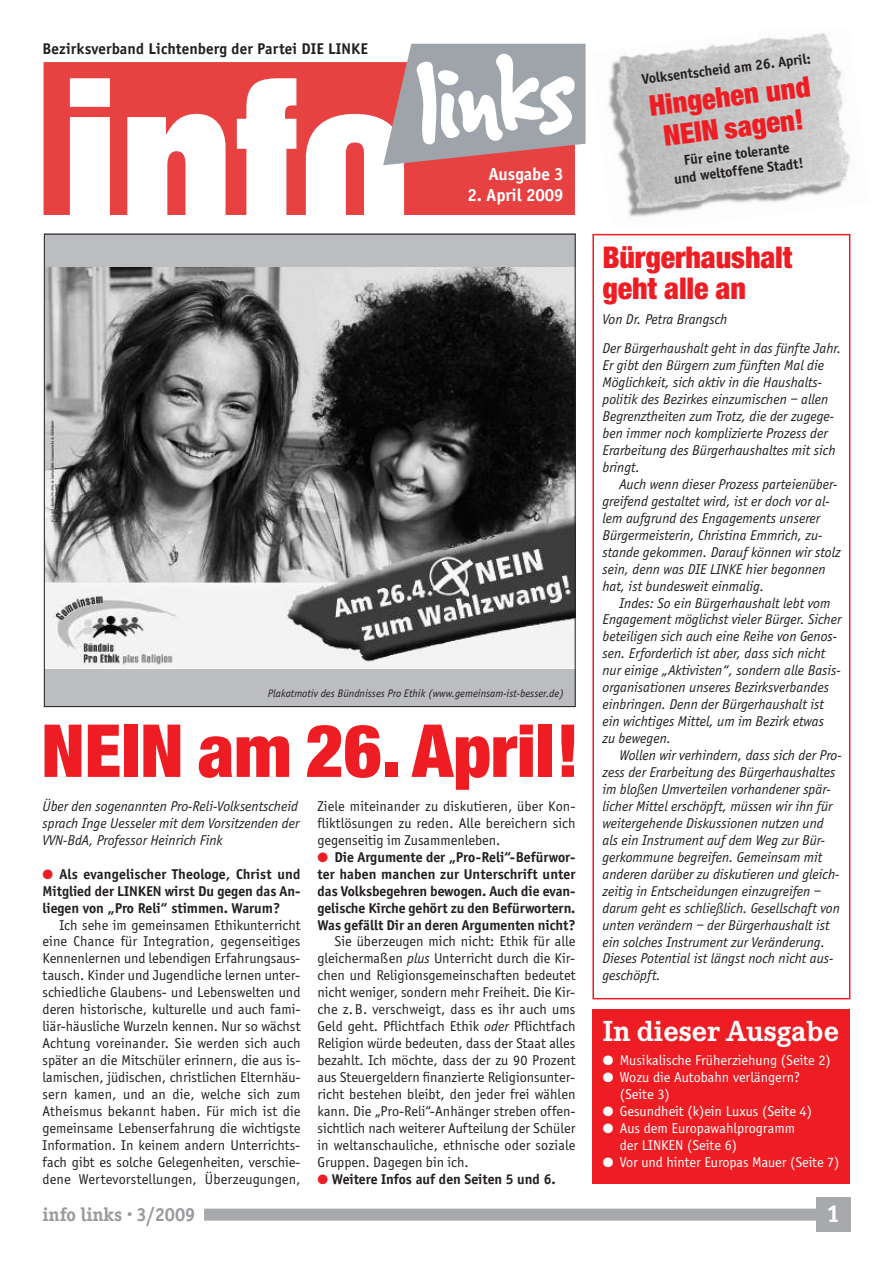
<style>
.page{position:relative;width:893px;height:1263px;background:#fff}
.page>*{position:absolute;margin:0;border:0;box-sizing:border-box;transform-origin:0 0}
.t1{font:900 condensed 73.2px "Helvetica Neue";color:#ee1d23}
.t2{font:700 30.15px "Corporate E";color:#fff}
.t3{font:900 condensed 30px/31.5px "Helvetica Neue";letter-spacing:-.005em;color:#ee1d23}
.t4{font:900 condensed 28.5px/31.5px "Helvetica Neue";color:#ee1d23;text-align:center}
.t5{font:700 25.5px "Officina Sans";color:#fff}
.t6{font:700 19.5px "Officina Serif";color:#999b9e}
.t7{font:700 18px "Officina Sans";color:#fff}
.t8{font:700 16.05px "Officina Sans";letter-spacing:.01em;color:#231f20}
.t9{font:italic 14.7px/17px "Officina Sans";color:#231f20}
.t10{font:14.7px/17px "Officina Sans";letter-spacing:.005em;color:#231f20;text-align:justify}
.t11{font:700 14.7px/17px "Officina Sans";color:#231f20;text-align:justify}
.t12{font:14.7px/17px "Officina Sans";color:#fff}
.t13{font:italic 11.25px "Officina Sans";color:#231f20}
.s1{color:#ee1d23}
.s2{font-style:italic}
</style>
<div class="page">
<div style="left:44px;top:234px;width:531px;height:473px;background:#bcbdc0"></div>
<svg style="left:44px;top:62px;width:531px;height:153px;fill:#e74241"></svg>
<svg style="left:346px;top:142px;width:18px;height:73px"></svg>
<svg style="left:383px;top:44px;width:203px;height:121px"></svg>
<img style="left:608px;top:33px;width:242px;height:184px">
<div style="left:816px;top:1198px;width:34px;height:34px;background:#a8a9ad"></div>
<div style="left:204px;top:1208px;width:614px;height:12px;background:#a8a9ad"></div>
<div style="left:592px;top:1009px;width:258px;height:175px;background:#ee1d23"></div>
<div style="left:592px;top:234px;width:258px;height:765px;border:2px solid #ee1d23"></div>
<img style="left:46px;top:268px;width:527px;height:400px">
<p class="t8" style="left:43px;top:39px;width:327px">Bezirksverband Lichtenberg der Partei DIE LINKE</p>
<p class="t7" style="left:489px;top:163px;width:76px">Ausgabe 3</p>
<p class="t7" style="left:468px;top:185px;width:98px">2. April 2009</p>
<p class="t13" style="left:268px;top:687px;width:298px">Plakatmotiv des Bündnisses Pro Ethik (www.gemeinsam-ist-besser.de)</p>
<h1 class="t1" style="left:41px;top:725px;width:539px">NEIN am 26. April!</h1>
<p class="t10" style="left:317px;top:797px;width:259px">Ziele miteinander zu diskutieren, über Kon&shy;fliktlösungen zu reden. Alle bereichern sich gegenseitig im Zusammenleben.</p>
<p class="t11" style="left:317px;top:848px;width:259px"><span class="s1">●</span> Die Argumente der „Pro-Reli“-Befürwor&shy;ter haben manchen zur Unterschrift unter das Volksbegehren bewogen. Auch die evan&shy;gelische Kirche gehört zu den Befürwortern.<br>Was gefällt Dir an deren Argumenten nicht?</p>
<p class="t10" style="left:317px;top:933px;width:259px;text-indent:17px">Sie überzeugen mich nicht: Ethik für alle gleichermaßen <span class="s2">plus</span> Unterricht durch die Kir&shy;chen und Religionsgemeinschaften bedeutet nicht weniger, sondern mehr Freiheit. Die Kir&shy;che z.B. verschweigt, dass es ihr auch ums Geld geht. Pflichtfach Ethik <span class="s2">oder</span> Pflichtfach Religion würde bedeuten, dass der Staat alles bezahlt. Ich möchte, dass der zu 90 Prozent aus Steuergeldern finanzierte Religionsunter&shy;richt bestehen bleibt, den jeder frei wählen kann. Die „Pro-Reli“-Anhänger streben offen&shy;sichtlich nach weiterer Aufteilung der Schüler in weltanschauliche, ethnische oder soziale Gruppen. Dagegen bin ich.</p>
<p class="t11" style="left:317px;top:1170px;width:240px"><span class="s1">●</span> Weitere Infos auf den Seiten 5 und 6.</p>
<p class="t9" style="left:43px;top:797px;width:258px;text-align:justify">Über den sogenannten Pro-Reli-Volksentscheid sprach Inge Uesseler mit dem Vorsitzenden der VVN-BdA, Professor Heinrich Fink</p>
<p class="t11" style="left:43px;top:865px;width:259px"><span class="s1">●</span> Als evangelischer Theologe, Christ und Mitglied der LINKEN wirst Du gegen das An&shy;liegen von „Pro Reli“ stimmen. Warum?</p>
<p class="t10" style="left:43px;top:916px;width:259px;text-indent:17px">Ich sehe im gemeinsamen Ethikunterricht eine Chance für Integration, gegenseitiges Kennenlernen und lebendigen Erfahrungsaus&shy;tausch. Kinder und Jugendliche lernen unter&shy;schiedliche Glaubens- und Lebenswelten und deren historische, kulturelle und auch fami&shy;liär-häusliche Wurzeln kennen. Nur so wächst Achtung voreinander. Sie werden sich auch später an die Mitschüler erinnern, die aus is&shy;lamischen, jüdischen, christlichen Elternhäu&shy;sern kamen, und an die, welche sich zum Atheismus bekannt haben. Für mich ist die gemeinsame Lebenserfahrung die wichtigste Information. In keinem andern Unterrichts&shy;fach gibt es solche Gelegenheiten, verschie&shy;dene Wertevorstellungen, Überzeugungen,</p>
<p class="t11" style="left:641px;top:70px;width:172px;rotate:-7deg">Volksentscheid am 26. April:</p>
<h3 class="t4" style="left:647px;top:93px;width:164px;rotate:-7deg">Hingehen und<br>NEIN sagen!</h3>
<p class="t11" style="left:671px;top:153px;width:132px;text-align:center;rotate:-7deg">Für eine tolerante und weltoffene Stadt!</p>
<h3 class="t3" style="left:602px;top:244px;width:191px">Bürgerhaushalt geht alle an</h3>
<p class="t9" style="left:602px;top:305px;width:240px;line-height:29px">Von Dr. Petra Brangsch<br>Der Bürgerhaushalt geht in das fünfte Jahr.</p>
<p class="t9" style="left:602px;top:357px;width:235px">Er gibt den Bürgern zum fünften Mal die Möglichkeit, sich aktiv in die Haushalts&shy;politik des Bezirkes einzumischen – allen Begrenztheiten zum Trotz, die der zugege&shy;ben immer noch komplizierte Prozess der Erarbeitung des Bürgerhaushaltes mit sich bringt.</p>
<p class="t9" style="left:602px;top:475px;width:240px;text-indent:17px">Auch wenn dieser Prozess parteienüber&shy;greifend gestaltet wird, ist er doch vor al&shy;lem aufgrund des Engagements unserer Bürgermeisterin, Christina Emmrich, zu&shy;stande gekommen. Darauf können wir stolz sein, denn was DIE LINKE hier begonnen hat, ist bundesweit einmalig.</p>
<p class="t9" style="left:602px;top:594px;width:240px;text-indent:17px">Indes: So ein Bürgerhaushalt lebt vom Engagement möglichst vieler Bürger. Sicher beteiligen sich auch eine Reihe von Genos&shy;sen. Erforderlich ist aber, dass sich nicht nur einige „Aktivisten“, sondern alle Basis&shy;organisationen unseres Bezirksverbandes einbringen. Denn der Bürgerhaushalt ist ein wichtiges Mittel, um im Bezirk etwas<br>zu bewegen.</p>
<p class="t9" style="left:602px;top:746px;width:241px;text-indent:17px">Wollen wir verhindern, dass sich der Pro&shy;zess der Erarbeitung des Bürgerhaushaltes im bloßen Umverteilen vorhandener spär&shy;licher Mittel erschöpft, müssen wir ihn für weitergehende Diskussionen nutzen und als ein Instrument auf dem Weg zur Bür&shy;gerkommune begreifen. Gemeinsam mit anderen darüber zu diskutieren und gleich&shy;zeitig in Entscheidungen einzugreifen – darum geht es schließlich. Gesellschaft von unten verändern – der Bürgerhaushalt ist ein solches Instrument zur Veränderung.<br>Dieses Potential ist längst noch nicht aus&shy;geschöpft.</p>
<h2 class="t2" style="left:603px;top:1013px;width:238px">In dieser Ausgabe</h2>
<p class="t12" style="left:603px;top:1052px;width:230px">● Musikalische Früherziehung (Seite 2)</p>
<p class="t12" style="left:620px;top:1068px;width:182px;text-indent:-17px">● Wozu die Autobahn verlängern? (Seite 3)</p>
<p class="t12" style="left:603px;top:1102px;width:211px">● Gesundheit (k)ein Luxus (Seite 4)</p>
<p class="t12" style="left:620px;top:1119px;width:177px;text-indent:-17px">● Aus dem Europawahlprogramm der LINKEN (Seite 6)</p>
<p class="t12" style="left:603px;top:1153px;width:238px">● Vor und hinter Europas Mauer (Seite 7)</p>
<h3 class="t6" style="left:43px;top:1202px;width:154px">info links · 3/2009</h3>
<h3 class="t5" style="left:827px;top:1198px;width:15px">1</h3>
</div>
